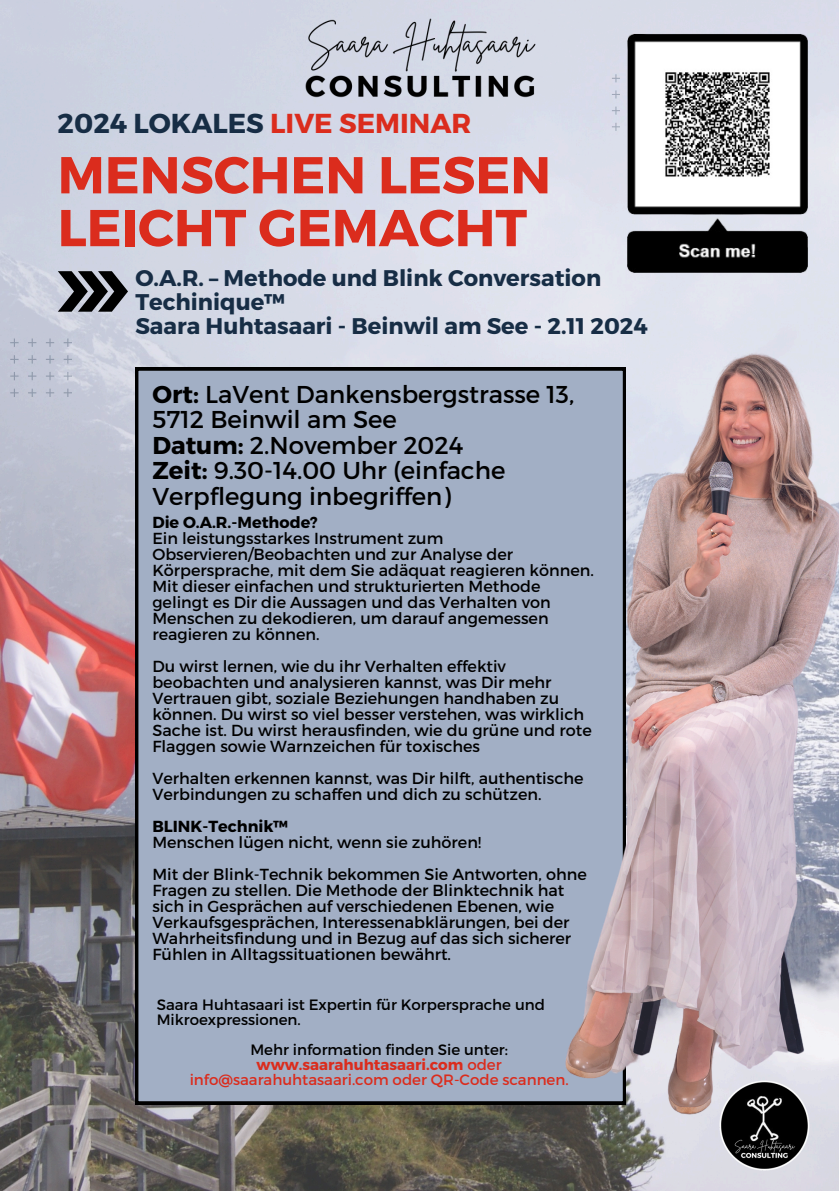
<style>
.page{position:relative;width:839px;height:1191px;background:#fff}
.page>*{position:absolute;margin:0;border:0;box-sizing:border-box;transform-origin:0 0}
.t1{font:700 51.8px/52.8px "Montserrat";color:#db2c1d}
.t2{font:700 27.4px "Montserrat";color:#172d45}
.t3{font:24.4px/25.6px "Montserrat";color:#000}
.t4{font:700 22.6px/24px "Montserrat";color:#172d45}
.t5{font:16px/16px "Montserrat";color:#000}
.t6{font:700 16px "Montserrat";color:#000}
.t7{font:15px/15px "Montserrat";color:#db2c1d;text-align:center}
.t8{font:15px/15px "Montserrat";color:#000}
.s1{color:#db2c1d}
.s2{font-weight:700}
.s3{color:#000}
</style>
<div class="page">
<img style="left:0;top:0;width:838px;height:1191px">
<div style="left:135px;top:368px;width:210px;height:736px;background:#a2afc5"></div>
<svg style="left:10px;top:338px;width:62px;height:59px;background:#bfc4d3"></svg>
<svg style="left:612px;top:74px;width:10px;height:57px"></svg>
<img style="left:345px;top:174px;width:493px;height:1016px">
<img style="left:716px;top:1077px;width:97px;height:96px;border-radius:50%">
<img style="left:286px;top:15px;width:265px;height:87px">
<svg style="left:58px;top:271px;width:70px;height:41px;background:#55575d"></svg>
<img style="left:622px;top:28px;width:190px;height:249px">
<h2 class="t2" style="left:58px;top:105px;width:415px">2024 LOKALES <span class="s1">LIVE SEMINAR</span></h2>
<p class="t1" style="left:58px;top:146px;width:495px">MENSCHEN LESEN<br>LEICHT GEMACHT</p>
<h1 class="t4" style="left:135px;top:265px;width:514px">O.A.R. – Methode und Blink Conversation<br>Techinique™<br>Saara Huhtasaari - Beinwil am See - 2.11 2024</h1>
<p class="t3" style="left:152px;top:380px;width:423px"><span class="s2">Ort:</span> LaVent Dankensbergstrasse 13,<br>5712 Beinwil am See<br><span class="s2">Datum:</span> 2.November 2024<br><span class="s2">Zeit:</span> 9.30-14.00 Uhr (einfache<br>Verpflegung inbegriffen)</p>
<h3 class="t6" style="left:152px;top:512px;width:167px">Die O.A.R.-Methode?</h3>
<p class="t5" style="left:152px;top:530px;width:443px">Ein leistungsstarkes Instrument zum Observieren/Beobachten und zur Analyse der Körpersprache, mit dem Sie adäquat reagieren können.<br>Mit dieser einfachen und strukturierten Methode gelingt es Dir die Aussagen und das Verhalten von Menschen zu dekodieren, um darauf angemessen reagieren zu können.</p>
<p class="t5" style="left:152px;top:658px;width:441px">Du wirst lernen, wie du ihr Verhalten effektiv beobachten und analysieren kannst, was Dir mehr Vertrauen gibt, soziale Beziehungen handhaben zu können. Du wirst so viel besser verstehen, was wirklich Sache ist. Du wirst herausfinden, wie du grüne und rote Flaggen sowie Warnzeichen für toxisches</p>
<h4 class="t5" style="left:152px;top:770px;width:432px">Verhalten erkennen kannst, was Dir hilft, authentische<br>Verbindungen zu schaffen und dich zu schützen.</h4>
<p class="t6" style="left:152px;top:816px;width:137px">BLINK-Technik™</p>
<p class="t5" style="left:152px;top:834px;width:330px">Menschen lügen nicht, wenn sie zuhören!</p>
<p class="t5" style="left:152px;top:866px;width:436px">Mit der Blink-Technik bekommen Sie Antworten, ohne Fragen zu stellen. Die Methode der Blinktechnik hat sich in Gesprächen auf verschiedenen Ebenen, wie Verkaufsgesprächen, Interessenabklärungen, bei der Wahrheitsfindung und in Bezug auf das sich sicherer Fühlen in Alltagssituationen bewährt.</p>
<p class="t8" style="left:157px;top:997px;width:390px">Saara Huhtasaari ist Expertin für Korpersprache und<br>Mikroexpressionen.</p>
<p class="t7" style="left:190px;top:1042px;width:380px"><span class="s3">Mehr information finden Sie unter: </span><span class="s2">www.saarahuhtasaari.com</span> oder info@saarahuhtasaari.com oder QR-Code scannen.</p>
</div>
